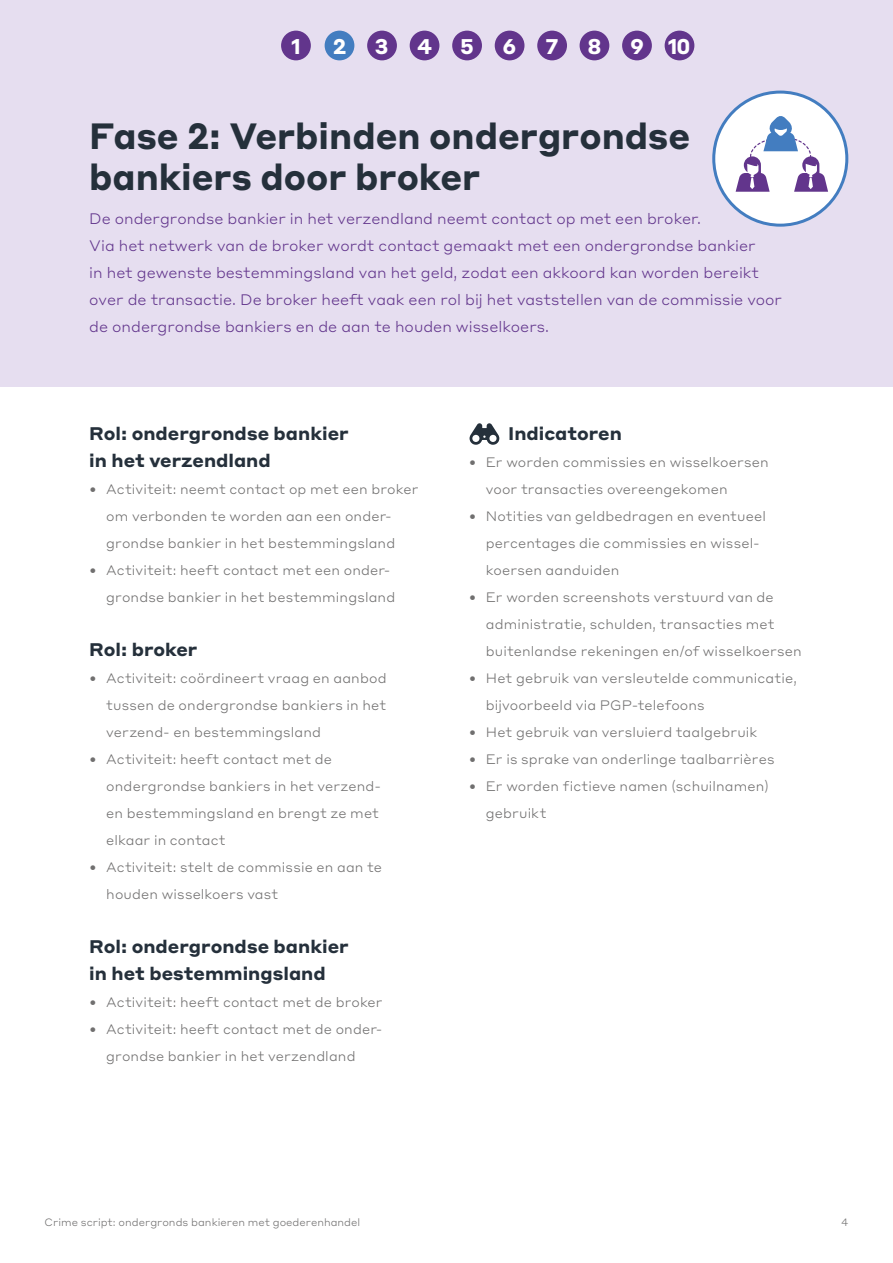
<style>
.page{position:relative;width:893px;height:1263px;background:#fff}
.page>*{position:absolute;margin:0;border:0;box-sizing:border-box;transform-origin:0 0}
.Intro_tekst_Paars_nog_kleiner{font:700 36px/40.5px "Styrene ALC";color:#25303b;scale:.95 1}
.H1_donkergrijs_kleiner{font:700 21px "Styrene ALC";color:#fff}
.H2_donker_grijs{font:700 18px/27px "Styrene ALC";color:#25303b}
.Intro_tekst_Paars_nog_kleiner-2{font:300 15px/27px "Styrene ALC";color:#62358c}
.Bullits_body_tekst{font:300 13.5px/27px "Styrene ALC";letter-spacing:.01em;color:#706f6f}
.t1{font:300 10.5px "Styrene ALC";color:#706f6f}
</style>
<div class="page">
<div style="left:0;top:0;width:893px;height:386px;background:#e6def0"></div>
<svg style="left:470px;top:423px;width:29px;height:22px"></svg>
<div style="left:714px;top:92px;width:133px;height:133px;background:#fff;border-radius:50%"></div>
<div style="left:712px;top:91px;width:136px;height:136px;border:3px solid #437dc0;border-radius:50%"></div>
<svg style="left:736px;top:116px;width:92px;height:76px"></svg>
<div style="left:537px;top:31px;width:30px;height:29px;background:#62358c;border-radius:50%"></div>
<div style="left:495px;top:31px;width:29px;height:29px;background:#62358c;border-radius:50%"></div>
<div style="left:452px;top:31px;width:30px;height:29px;background:#62358c;border-radius:50%"></div>
<div style="left:410px;top:31px;width:29px;height:29px;background:#62358c;border-radius:50%"></div>
<div style="left:367px;top:31px;width:30px;height:29px;background:#62358c;border-radius:50%"></div>
<div style="left:281px;top:31px;width:30px;height:29px;background:#62358c;border-radius:50%"></div>
<div style="left:665px;top:31px;width:29px;height:29px;background:#62358c;border-radius:50%"></div>
<div style="left:622px;top:31px;width:30px;height:29px;background:#62358c;border-radius:50%"></div>
<div style="left:580px;top:31px;width:29px;height:29px;background:#62358c;border-radius:50%"></div>
<div style="left:325px;top:31px;width:29px;height:29px;background:#437dc0;border-radius:50%"></div>
<h2 class="H1_donkergrijs_kleiner" style="left:291px;top:28px;width:11px">1</h2>
<h1 class="H1_donkergrijs_kleiner" style="left:333px;top:28px;width:15px">2</h1>
<h2 class="H1_donkergrijs_kleiner" style="left:375px;top:28px;width:15px">3</h2>
<h2 class="H1_donkergrijs_kleiner" style="left:417px;top:28px;width:17px">4</h2>
<h2 class="H1_donkergrijs_kleiner" style="left:460px;top:28px;width:15px">5</h2>
<h2 class="H1_donkergrijs_kleiner" style="left:503px;top:28px;width:15px">6</h2>
<h2 class="H1_donkergrijs_kleiner" style="left:546px;top:28px;width:15px">7</h2>
<h2 class="H1_donkergrijs_kleiner" style="left:587px;top:28px;width:16px">8</h2>
<h2 class="H1_donkergrijs_kleiner" style="left:630px;top:28px;width:62px">9 10</h2>
<p class="Intro_tekst_Paars_nog_kleiner" style="left:89px;top:113px;width:634px">Fase 2: Verbinden ondergrondse bankiers door broker</p>
<p class="Intro_tekst_Paars_nog_kleiner-2" style="left:89px;top:204px;width:694px">De ondergrondse bankier in het verzendland neemt contact op met een broker.<br>Via het netwerk van de broker wordt contact gemaakt met een ondergrondse bankier<br>in het gewenste bestemmingsland van het geld, zodat een akkoord kan worden bereikt over de transactie. De broker heeft vaak een rol bij het vaststellen van de commissie voor de ondergrondse bankiers en de aan te houden wisselkoers.</p>
<h2 class="H2_donker_grijs" style="left:89px;top:419px;width:261px">Rol: ondergrondse bankier in het verzendland</h2>
<p class="Bullits_body_tekst" style="left:106px;top:475px;width:314px;text-indent:-17px">• Activiteit: neemt contact op met een broker om verbonden te worden aan een onder&shy;grondse bankier in het bestemmingsland</p>
<p class="Bullits_body_tekst" style="left:106px;top:556px;width:290px;text-indent:-17px">• Activiteit: heeft contact met een onder&shy;grondse bankier in het bestemmingsland</p>
<h2 class="H2_donker_grijs" style="left:89px;top:635px;width:110px">Rol: broker</h2>
<p class="Bullits_body_tekst" style="left:106px;top:664px;width:282px;text-align:justify;text-indent:-17px">• Activiteit: coördineert vraag en aanbod tussen de ondergrondse bankiers in het verzend- en bestemmingsland</p>
<p class="Bullits_body_tekst" style="left:106px;top:745px;width:274px;text-indent:-17px">• Activiteit: heeft contact met de ondergrondse bankiers in het verzend&shy;en bestemmingsland en brengt ze met elkaar in contact</p>
<p class="Bullits_body_tekst" style="left:106px;top:853px;width:277px;text-indent:-17px">• Activiteit: stelt de commissie en aan te houden wisselkoers vast</p>
<h2 class="H2_donker_grijs" style="left:89px;top:932px;width:261px">Rol: ondergrondse bankier in het bestemmingsland</h2>
<p class="Bullits_body_tekst" style="left:89px;top:988px;width:295px">• Activiteit: heeft contact met de broker</p>
<p class="Bullits_body_tekst" style="left:106px;top:1015px;width:278px;text-indent:-17px">• Activiteit: heeft contact met de onder&shy;grondse bankier in het verzendland</p>
<h2 class="H2_donker_grijs" style="left:508px;top:419px;width:115px">Indicatoren</h2>
<p class="Bullits_body_tekst" style="left:486px;top:448px;width:284px;text-indent:-17px">• Er worden commissies en wisselkoersen voor transacties overeengekomen</p>
<p class="Bullits_body_tekst" style="left:486px;top:502px;width:282px;text-indent:-17px">• Notities van geldbedragen en eventueel percentages die commissies en wissel&shy;koersen aanduiden</p>
<p class="Bullits_body_tekst" style="left:486px;top:583px;width:318px;text-indent:-17px">• Er worden screenshots verstuurd van de administratie, schulden, transacties met buitenlandse rekeningen en/of wisselkoersen</p>
<p class="Bullits_body_tekst" style="left:486px;top:664px;width:313px;text-indent:-17px">• Het gebruik van versleutelde communicatie, bijvoorbeeld via PGP-telefoons</p>
<p class="Bullits_body_tekst" style="left:469px;top:718px;width:290px">• Het gebruik van versluierd taalgebruik</p>
<p class="Bullits_body_tekst" style="left:469px;top:745px;width:307px">• Er is sprake van onderlinge taalbarrières</p>
<p class="Bullits_body_tekst" style="left:486px;top:772px;width:284px;text-indent:-17px">• Er worden fictieve namen (schuilnamen) gebruikt</p>
<p class="t1" style="left:45px;top:1214px;width:317px">Crime script: ondergronds bankieren met goederenhandel</p>
<p class="t1" style="left:841px;top:1214px;width:9px">4</p>
</div>
